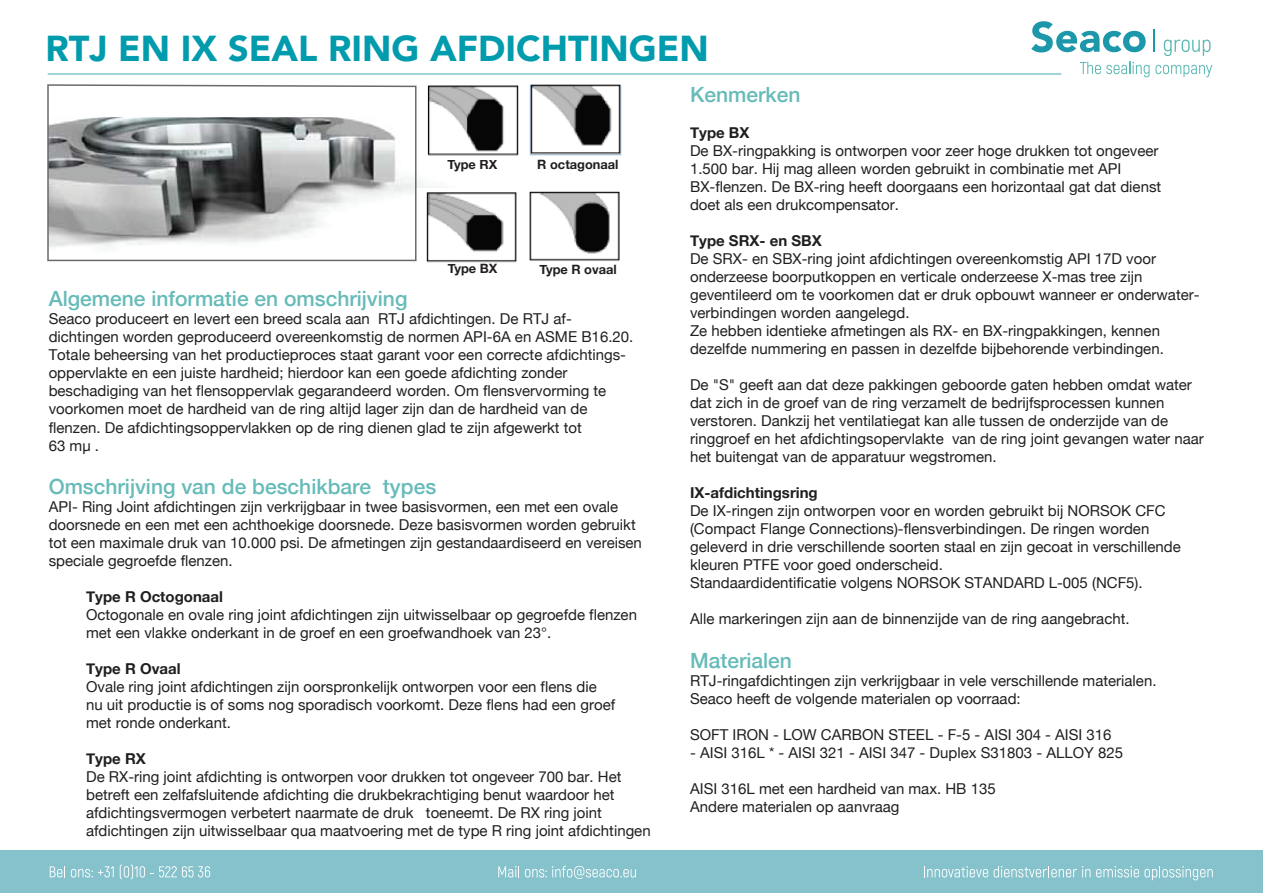
<style>
.page{position:relative;width:1263px;height:893px;background:#fff}
.page>*{position:absolute;margin:0;border:0;box-sizing:border-box;transform-origin:0 0}
.t1{font:900 36px "Avenir";color:#009bac}
.t2{font:500 21px "Helvetica Neue";color:#66bbb9}
.t3{font:15px/18px "Helvetica Neue";color:#211e1e}
.t4{font:700 15px "Helvetica Neue";color:#211e1e}
.t5{font:700 12.9px "Helvetica Neue";color:#211e1e}
</style>
<div class="page">
<hr style="left:48px;top:73px;width:1013px;height:2px;background:#66bbb9">
<svg style="left:1031px;top:21px;width:115px;height:31px"></svg>
<svg style="left:1164px;top:40px;width:46px;height:16px"></svg>
<hr style="left:1153px;top:29px;width:2px;height:23px;background:#1d97aa">
<svg style="left:1080px;top:62px;width:69px;height:15px"></svg>
<svg style="left:1155px;top:65px;width:57px;height:12px"></svg>
<div style="left:0;top:850px;width:1263px;height:43px;background:#85c2cc"></div>
<svg style="left:50px;top:866px;width:15px;height:11px"></svg>
<svg style="left:71px;top:866px;width:43px;height:11px"></svg>
<svg style="left:120px;top:864px;width:90px;height:15px"></svg>
<svg style="left:498px;top:866px;width:21px;height:11px"></svg>
<svg style="left:525px;top:866px;width:111px;height:13px"></svg>
<svg style="left:924px;top:866px;width:64px;height:11px"></svg>
<svg style="left:994px;top:866px;width:96px;height:11px"></svg>
<svg style="left:1096px;top:866px;width:117px;height:14px"></svg>
<img style="left:427px;top:85px;width:92px;height:71px">
<img style="left:415px;top:189px;width:102px;height:74px">
<img style="left:529px;top:84px;width:93px;height:72px">
<img style="left:529px;top:191px;width:91px;height:70px">
<svg style="left:47px;top:84px;width:369px;height:177px"></svg>
<h1 class="t1" style="left:45px;top:25px;width:665px">RTJ EN IX SEAL RING AFDICHTINGEN</h1>
<p class="t5" style="left:448px;top:156px;width:51px">Type RX</p>
<p class="t5" style="left:537px;top:156px;width:83px">R octagonaal</p>
<p class="t5" style="left:448px;top:261px;width:51px">Type BX</p>
<p class="t5" style="left:539px;top:261px;width:79px">Type R ovaal</p>
<h2 class="t2" style="left:49px;top:286px;width:360px">Algemene informatie en omschrijving</h2>
<p class="t3" style="left:49px;top:310px;width:586px">Seaco produceert en levert een breed scala aan RTJ afdichtingen. De RTJ af&shy;dichtingen worden geproduceerd overeenkomstig de normen API-6A en ASME B16.20.<br>Totale beheersing van het productieproces staat garant voor een correcte afdichtings&shy;oppervlakte en een juiste hardheid; hierdoor kan een goede afdichting zonder beschadiging van het flensoppervlak gegarandeerd worden. Om flensvervorming te voorkomen moet de hardheid van de ring altijd lager zijn dan de hardheid van de flenzen. De afdichtingsoppervlakken op de ring dienen glad te zijn afgewerkt tot<br>63 mµ .</p>
<h2 class="t2" style="left:49px;top:473px;width:389px">Omschrijving van de beschikbare types</h2>
<p class="t3" style="left:49px;top:497px;width:595px">API- Ring Joint afdichtingen zijn verkrijgbaar in twee basisvormen, een met een ovale doorsnede en een met een achthoekige doorsnede. Deze basisvormen worden gebruikt tot een maximale druk van 10.000 psi. De afmetingen zijn gestandaardiseerd en vereisen speciale gegroefde flenzen.</p>
<p class="t4" style="left:86px;top:587px;width:138px">Type R Octogonaal</p>
<p class="t3" style="left:86px;top:605px;width:552px">Octogonale en ovale ring joint afdichtingen zijn uitwisselbaar op gegroefde flenzen met een vlakke onderkant in de groef en een groefwandhoek van 23°.</p>
<p class="t4" style="left:86px;top:659px;width:96px">Type R Ovaal</p>
<p class="t3" style="left:86px;top:677px;width:530px">Ovale ring joint afdichtingen zijn oorspronkelijk ontworpen voor een flens die nu uit productie is of soms nog sporadisch voorkomt. Deze flens had een groef met ronde onderkant.</p>
<p class="t4" style="left:86px;top:749px;width:61px">Type RX</p>
<p class="t3" style="left:86px;top:767px;width:566px">De RX-ring joint afdichting is ontworpen voor drukken tot ongeveer 700 bar. Het betreft een zelfafsluitende afdichting die drukbekrachtiging benut waardoor het afdichtingsvermogen verbetert naarmate de druk toeneemt. De RX ring joint afdichtingen zijn uitwisselbaar qua maatvoering met de type R ring joint afdichtingen</p>
<h2 class="t2" style="left:690px;top:82px;width:112px">Kenmerken</h2>
<p class="t4" style="left:690px;top:124px;width:61px">Type BX</p>
<p class="t3" style="left:690px;top:142px;width:473px">De BX-ringpakking is ontworpen voor zeer hoge drukken tot ongeveer 1.500 bar. Hij mag alleen worden gebruikt in combinatie met API BX-flenzen. De BX-ring heeft doorgaans een horizontaal gat dat dienst doet als een drukcompensator.</p>
<p class="t4" style="left:690px;top:232px;width:133px">Type SRX- en SBX</p>
<p class="t3" style="left:690px;top:250px;width:511px">De SRX- en SBX-ring joint afdichtingen overeenkomstig API 17D voor onderzeese boorputkoppen en verticale onderzeese X-mas tree zijn geventileerd om te voorkomen dat er druk opbouwt wanneer er onderwater&shy;verbindingen worden aangelegd.<br>Ze hebben identieke afmetingen als RX- en BX-ringpakkingen, kennen dezelfde nummering en passen in dezelfde bijbehorende verbindingen.</p>
<p class="t3" style="left:690px;top:376px;width:515px">De "S" geeft aan dat deze pakkingen geboorde gaten hebben omdat water dat zich in de groef van de ring verzamelt de bedrijfsprocessen kunnen verstoren. Dankzij het ventilatiegat kan alle tussen de onderzijde van de ringgroef en het afdichtingsopervlakte van de ring joint gevangen water naar het buitengat van de apparatuur wegstromen.</p>
<p class="t4" style="left:690px;top:484px;width:129px">IX-afdichtingsring</p>
<p class="t3" style="left:690px;top:502px;width:492px">De IX-ringen zijn ontworpen voor en worden gebruikt bij NORSOK CFC (Compact Flange Connections)-flensverbindingen. De ringen worden geleverd in drie verschillende soorten staal en zijn gecoat in verschillende kleuren PTFE voor goed onderscheid.<br>Standaardidentificatie volgens NORSOK STANDARD L-005 (NCF5).</p>
<p class="t3" style="left:690px;top:610px;width:441px">Alle markeringen zijn aan de binnenzijde van de ring aangebracht.</p>
<h2 class="t2" style="left:690px;top:647px;width:103px">Materialen</h2>
<p class="t3" style="left:690px;top:671px;width:468px">RTJ-ringafdichtingen zijn verkrijgbaar in vele verschillende materialen.<br>Seaco heeft de volgende materialen op voorraad:</p>
<p class="t3" style="left:690px;top:725px;width:423px">SOFT IRON - LOW CARBON STEEL - F-5 - AISI 304 - AISI 316</p>
<p class="t3" style="left:690px;top:743px;width:434px">- AISI 316L * - AISI 321 - AISI 347 - Duplex S31803 - ALLOY 825</p>
<p class="t3" style="left:690px;top:779px;width:307px">AISI 316L met een hardheid van max. HB 135<br>Andere materialen op aanvraag</p>
</div>
